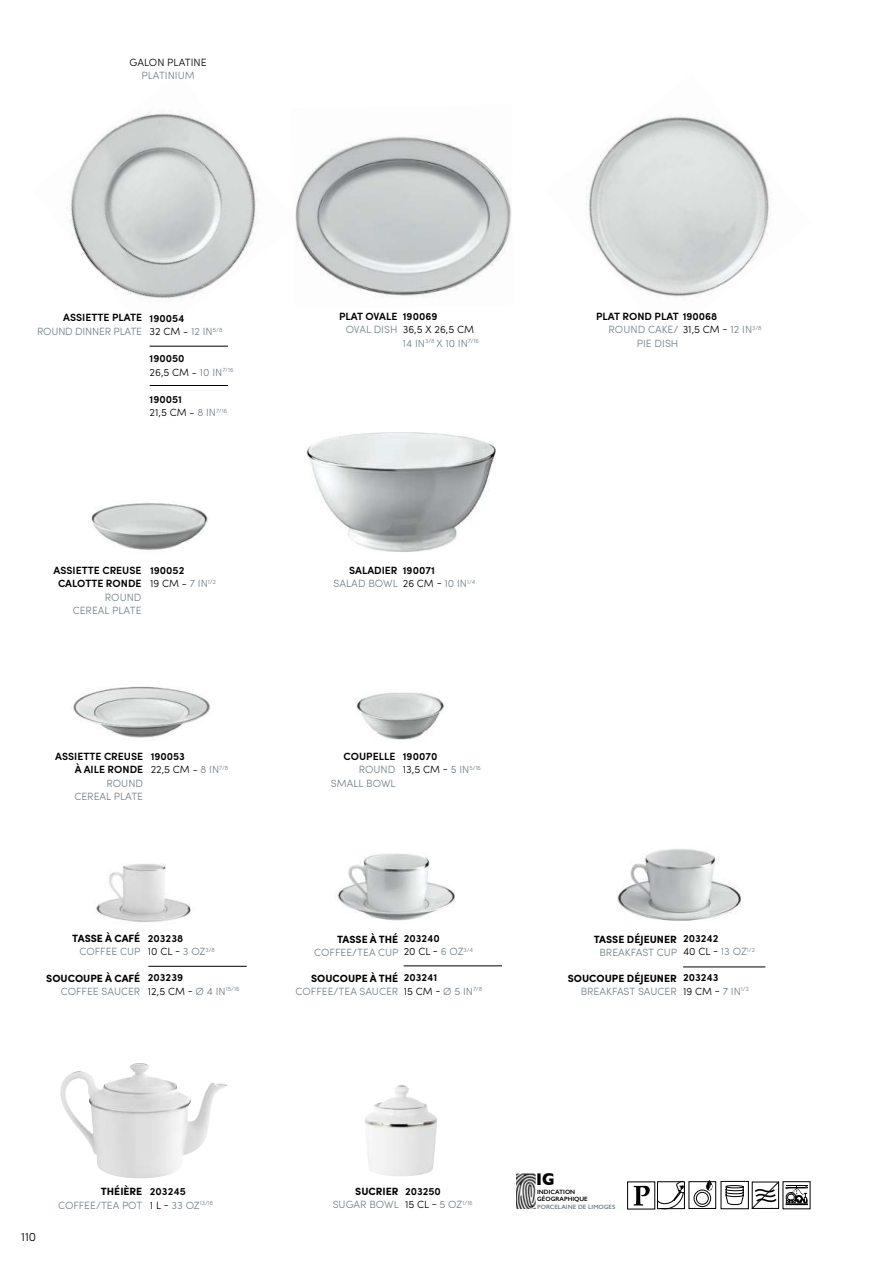
<style>
.page{position:relative;width:893px;height:1263px;background:#fff}
.page>*{position:absolute;margin:0;border:0;box-sizing:border-box;transform-origin:0 0}
.t1{font:700 17.25px "Gill Sans";color:#000;scale:.92 1}
.t2{font:300 12px "Sofia Pro";color:#000}
.t3{font:600 10.5px/13.5px "Sofia Pro";color:#000}
.t4{font:300 10.5px/13.5px "Sofia Pro";color:#727f86;text-align:right}
.t5{font:300 10.5px/13.5px "Sofia Pro";color:#000}
.t6{font:700 10.5px "Sofia Pro";color:#000}
.t7{font:300 10.5px "Sofia Pro";letter-spacing:-.02em;color:#727f86}
.t8{font:300 10.5px "Sofia Pro";color:#738086}
.t9{font:600 6.3px/7.5px "Gill Sans";color:#000}
.t10{font:600 6.3px "Gill Sans";color:#738086}
.t11{font:300 6.15px "Sofia Pro";color:#727f86}
.s1{font-weight:300}
.s2{font-weight:300;color:#727f86}
.s3{font-weight:600}
.s4{color:#727f86}
.s5{color:#738086}
.s6{color:#000}
.s7{font-weight:300;color:#738086}
.s8{font-size:10.5px;color:#000}
.s9{font-size:10.5px}
</style>
<div class="page">
<img style="left:69px;top:111px;width:188px;height:188px">
<img style="left:585px;top:116px;width:185px;height:181px">
<svg style="left:634px;top:1186px;width:16px;height:19px"></svg>
<img style="left:516px;top:1174px;width:19px;height:35px">
<svg style="left:786px;top:1185px;width:22px;height:20px"></svg>
<svg style="left:657px;top:1183px;width:27px;height:27px"></svg>
<div style="left:657px;top:1181px;width:28px;height:28px;border:1px solid #000"></div>
<hr style="left:150px;top:346px;width:78px;height:1px;background:#000">
<hr style="left:150px;top:385px;width:78px;height:1px;background:#000">
<hr style="left:148px;top:966px;width:99px;height:1px;background:#000">
<hr style="left:404px;top:965px;width:98px;height:1px;background:#000">
<hr style="left:683px;top:967px;width:82px;height:1px;background:#000">
<img style="left:295px;top:136px;width:217px;height:161px">
<img style="left:306px;top:432px;width:190px;height:120px">
<img style="left:88px;top:503px;width:120px;height:47px">
<img style="left:73px;top:686px;width:137px;height:52px">
<img style="left:356px;top:692px;width:88px;height:48px">
<img style="left:617px;top:848px;width:125px;height:73px">
<img style="left:337px;top:853px;width:118px;height:68px">
<div style="left:726px;top:1185px;width:18px;height:3px;border:1px solid #000;border-radius:50%"></div>
<svg style="left:725px;top:1186px;width:19px;height:19px"></svg>
<div style="left:721px;top:1181px;width:28px;height:28px;border:1px solid #000"></div>
<div style="left:694px;top:1190px;width:17px;height:17px;border:1px solid #000;border-radius:50%"></div>
<div style="left:696px;top:1192px;width:12px;height:12px;border:1px solid #000;border-radius:50%"></div>
<div style="left:689px;top:1181px;width:27px;height:28px;border:1px solid #000"></div>
<svg style="left:706px;top:1180px;width:6px;height:10px"></svg>
<svg style="left:751px;top:1181px;width:29px;height:28px"></svg>
<img style="left:96px;top:863px;width:99px;height:59px">
<img style="left:365px;top:1085px;width:72px;height:91px">
<img style="left:60px;top:1063px;width:168px;height:115px">
<p class="t5" style="left:130px;top:56px;width:79px">GALON PLATINE</p>
<p class="t8" style="left:141px;top:71px;width:55px">PLATINIUM</p>
<p class="t3" style="left:63px;top:311px;width:80px">ASSIETTE PLATE</p>
<p class="t7" style="left:37px;top:327px;width:107px">ROUND DINNER PLATE</p>
<p class="t3" style="left:150px;top:311px;width:74px">190054<br><span class="s1">32 CM -</span> <span class="s2">12 IN</span><sup>5/8</sup></p>
<p class="t5" style="left:150px;top:353px;width:85px"><span class="s3">190050<br></span>26,5 CM - <span class="s4">10 IN</span><sup>7/16</sup></p>
<p class="t5" style="left:150px;top:393px;width:79px"><span class="s3">190051<br></span>21,5 CM - <span class="s4">8 IN</span><sup>7/16</sup></p>
<p class="t3" style="left:339px;top:309px;width:60px">PLAT OVALE</p>
<p class="t4" style="left:346px;top:324px;width:53px">OVAL DISH</p>
<p class="t3" style="left:403px;top:309px;width:36px">190069</p>
<p class="t5" style="left:403px;top:324px;width:78px">36,5 X 26,5 CM<br><span class="s5">14 IN</span><sup>3/8</sup> <span class="s5">X 10 IN</span><sup>7/16</sup></p>
<p class="t3" style="left:596px;top:309px;width:123px">PLAT ROND PLAT 190068</p>
<p class="t4" style="left:609px;top:324px;width:155px">ROUND CAKE/ <span class="s6">31,5 CM -</span> <span class="s5">12 IN</span><sup>3/8</sup></p>
<p class="t4" style="left:637px;top:337px;width:43px">PIE DISH</p>
<p class="t3" style="left:54px;top:563px;width:89px;text-align:center">ASSIETTE CREUSE<br>CALOTTE RONDE</p>
<p class="t4" style="left:73px;top:591px;width:70px">ROUND<br>CEREAL PLATE</p>
<p class="t3" style="left:150px;top:563px;width:67px">190052<br><span class="s1">19 CM -</span> <span class="s2">7 IN</span><sup>1/2</sup></p>
<p class="t3" style="left:349px;top:563px;width:50px">SALADIER</p>
<p class="t4" style="left:334px;top:578px;width:66px">SALAD BOWL</p>
<p class="t3" style="left:403px;top:563px;width:74px">190071<br><span class="s1">26 CM -</span> <span class="s7">10 IN</span><sup>1/4</sup></p>
<p class="t3" style="left:55px;top:749px;width:89px;text-align:right">ASSIETTE CREUSE<br>À AILE RONDE</p>
<p class="t4" style="left:74px;top:777px;width:70px">ROUND<br>CEREAL PLATE</p>
<p class="t5" style="left:151px;top:750px;width:79px"><span class="s3">190053<br></span>22,5 CM - <span class="s4">8 IN</span><sup>7/8</sup></p>
<p class="t3" style="left:344px;top:749px;width:53px">COUPELLE</p>
<p class="t4" style="left:331px;top:764px;width:66px">ROUND<br>SMALL BOWL</p>
<p class="t5" style="left:403px;top:750px;width:80px"><span class="s3">190070<br></span>13,5 CM - <span class="s5">5 IN</span><sup>5/16</sup></p>
<p class="t6" style="left:72px;top:932px;width:69px">TASSE À CAFÉ</p>
<p class="t4" style="left:79px;top:946px;width:63px">COFFEE CUP</p>
<p class="t6" style="left:46px;top:972px;width:96px">SOUCOUPE À CAFÉ</p>
<p class="t4" style="left:61px;top:986px;width:81px">COFFEE SAUCER</p>
<p class="t3" style="left:148px;top:931px;width:69px">203238<br><span class="s1">10 CL -</span> <span class="s2">3 OZ</span><sup>3/8</sup></p>
<p class="t5" style="left:148px;top:972px;width:93px"><span class="s3">203239<br></span>12,5 CM - <span class="s4">Ø 4 IN</span><sup>15/16</sup></p>
<p class="t6" style="left:337px;top:933px;width:63px">TASSE À THÉ</p>
<p class="t4" style="left:314px;top:947px;width:86px">COFFEE/TEA CUP</p>
<p class="t3" style="left:404px;top:931px;width:71px">203240<br><span class="s1">20 CL -</span> <span class="s2">6 OZ</span><sup>3/4</sup></p>
<p class="t3" style="left:404px;top:971px;width:80px">203241<br><span class="s1">15 CM -</span> <span class="s2">Ø 5 IN</span><sup>7/8</sup></p>
<p class="t6" style="left:311px;top:972px;width:89px">SOUCOUPE À THÉ</p>
<p class="t4" style="left:295px;top:986px;width:104px">COFFEE/TEA SAUCER</p>
<p class="t6" style="left:594px;top:933px;width:85px">TASSE DÉJEUNER</p>
<p class="t4" style="left:599px;top:947px;width:79px">BREAKFAST CUP</p>
<p class="t3" style="left:683px;top:931px;width:73px">203242<br><span class="s1">40 CL -</span> <span class="s2">13 OZ</span><sup>1/2</sup></p>
<p class="t3" style="left:683px;top:971px;width:67px">203243<br><span class="s1">19 CM -</span> <span class="s2">7 IN</span><sup>1/2</sup></p>
<p class="t6" style="left:568px;top:972px;width:111px">SOUCOUPE DÉJEUNER</p>
<p class="t4" style="left:581px;top:986px;width:98px">BREAKFAST SAUCER</p>
<p class="t2" style="left:21px;top:1232px;width:17px">110</p>
<p class="t6" style="left:101px;top:1186px;width:43px">THÉIÈRE</p>
<p class="t4" style="left:58px;top:1199px;width:86px">COFFEE/TEA POT</p>
<p class="t3" style="left:150px;top:1185px;width:37px">203245</p>
<p class="t11" style="left:150px;top:1201px;width:65px"><span class="s8">1 L -</span> <span class="s9">33 OZ</span>13/16</p>
<p class="t6" style="left:355px;top:1185px;width:45px">SUCRIER</p>
<p class="t4" style="left:333px;top:1199px;width:68px">SUGAR BOWL</p>
<p class="t3" style="left:405px;top:1184px;width:69px">203250<br><span class="s1">15 CL -</span> <span class="s2">5 OZ</span><sup>1/16</sup></p>
<h1 class="t1" style="left:536px;top:1169px;width:22px">IG</h1>
<p class="t9" style="left:537px;top:1187px;width:52px">INDICATION<br>GÉOGRAPHIQUE</p>
<p class="t10" style="left:537px;top:1203px;width:80px">PORCELAINE DE LIMOGES</p>
</div>
